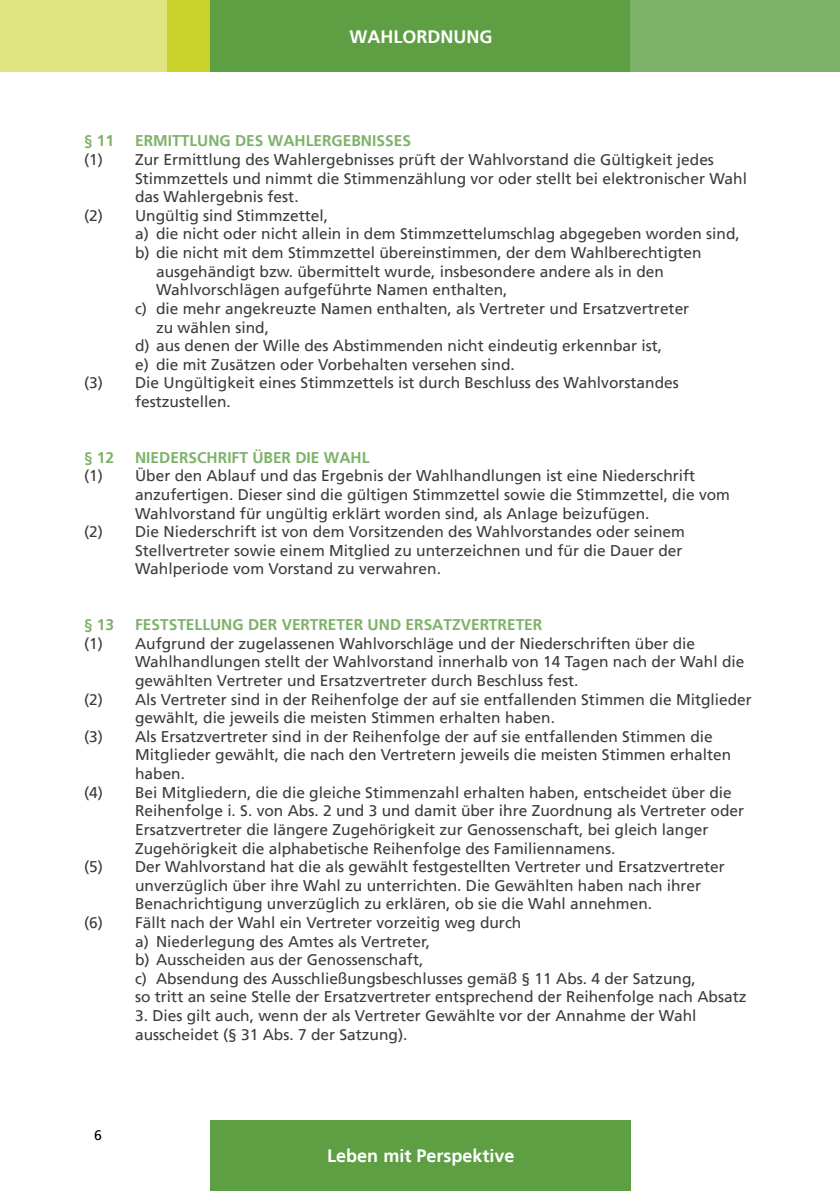
<style>
.page{position:relative;width:840px;height:1191px;background:#fff}
.page>*{position:absolute;margin:0;border:0;box-sizing:border-box;transform-origin:0 0}
.t1{font:700 18px "Frutiger LT";color:#fff}
.t2{font:15.6px/18.6px "Frutiger LT";color:#3c3c3b}
.t3{font:700 15.6px "Frutiger LT";color:#7eb269}
.t4{font:14px "Frutiger LT";color:#000}
</style>
<div class="page">
<div style="left:210px;top:0;width:420px;height:72px;background:#5e9f43"></div>
<div style="left:0;top:0;width:167px;height:72px;background:#dfe480"></div>
<div style="left:167px;top:0;width:43px;height:72px;background:#cad22b"></div>
<div style="left:630px;top:0;width:209px;height:72px;background:#7eb269"></div>
<div style="left:210px;top:1120px;width:420px;height:71px;background:#5e9f43"></div>
<p class="t1" style="left:349px;top:26px;width:144px">WAHLORDNUNG</p>
<p class="t3" style="left:84px;top:132px;width:32px">§ 11</p>
<p class="t3" style="left:135px;top:132px;width:277px">ERMITTLUNG DES WAHLERGEBNISSES</p>
<p class="t2" style="left:84px;top:150px;width:631px">(1) Zur Ermittlung des Wahlergebnisses prüft der Wahlvorstand die Gültigkeit jedes</p>
<p class="t2" style="left:135px;top:169px;width:613px">Stimmzettels und nimmt die Stimmenzählung vor oder stellt bei elektronischer Wahl</p>
<p class="t2" style="left:135px;top:188px;width:165px">das Wahlergebnis fest.</p>
<p class="t2" style="left:84px;top:206px;width:245px">(2) Ungültig sind Stimmzettel,</p>
<p class="t2" style="left:135px;top:225px;width:606px">a) die nicht oder nicht allein in dem Stimmzettelumschlag abgegeben worden sind,</p>
<p class="t2" style="left:135px;top:243px;width:567px">b) die nicht mit dem Stimmzettel übereinstimmen, der dem Wahlberechtigten</p>
<p class="t2" style="left:156px;top:262px;width:509px">ausgehändigt bzw. übermittelt wurde, insbesondere andere als in den</p>
<p class="t2" style="left:156px;top:281px;width:353px">Wahlvorschlägen aufgeführte Namen enthalten,</p>
<p class="t2" style="left:135px;top:299px;width:555px">c) die mehr angekreuzte Namen enthalten, als Vertreter und Ersatzvertreter</p>
<p class="t2" style="left:156px;top:318px;width:114px">zu wählen sind,</p>
<p class="t2" style="left:135px;top:336px;width:528px">d) aus denen der Wille des Abstimmenden nicht eindeutig erkennbar ist,</p>
<p class="t2" style="left:135px;top:355px;width:381px">e) die mit Zusätzen oder Vorbehalten versehen sind.</p>
<p class="t2" style="left:84px;top:374px;width:596px">(3) Die Ungültigkeit eines Stimmzettels ist durch Beschluss des Wahlvorstandes</p>
<p class="t2" style="left:135px;top:392px;width:97px">festzustellen.</p>
<p class="t3" style="left:84px;top:448px;width:32px">§ 12</p>
<p class="t3" style="left:135px;top:448px;width:236px">NIEDERSCHRIFT ÜBER DIE WAHL</p>
<p class="t2" style="left:84px;top:467px;width:612px">(1) Über den Ablauf und das Ergebnis der Wahlhandlungen ist eine Niederschrift</p>
<p class="t2" style="left:135px;top:485px;width:596px">anzufertigen. Dieser sind die gültigen Stimmzettel sowie die Stimmzettel, die vom</p>
<p class="t2" style="left:135px;top:504px;width:515px">Wahlvorstand für ungültig erklärt worden sind, als Anlage beizufügen.</p>
<p class="t2" style="left:84px;top:522px;width:602px">(2) Die Niederschrift ist von dem Vorsitzenden des Wahlvorstandes oder seinem</p>
<p class="t2" style="left:135px;top:541px;width:548px">Stellvertreter sowie einem Mitglied zu unterzeichnen und für die Dauer der</p>
<p class="t2" style="left:135px;top:560px;width:307px">Wahlperiode vom Vorstand zu verwahren.</p>
<p class="t3" style="left:84px;top:615px;width:32px">§ 13</p>
<p class="t3" style="left:135px;top:615px;width:408px">FESTSTELLUNG DER VERTRETER UND ERSATZVERTRETER</p>
<p class="t2" style="left:84px;top:634px;width:612px">(1) Aufgrund der zugelassenen Wahlvorschläge und der Niederschriften über die</p>
<p class="t2" style="left:135px;top:653px;width:610px">Wahlhandlungen stellt der Wahlvorstand innerhalb von 14 Tagen nach der Wahl die</p>
<p class="t2" style="left:135px;top:671px;width:445px">gewählten Vertreter und Ersatzvertreter durch Beschluss fest.</p>
<p class="t2" style="left:84px;top:690px;width:669px">(2) Als Vertreter sind in der Reihenfolge der auf sie entfallenden Stimmen die Mitglieder</p>
<p class="t2" style="left:135px;top:708px;width:421px">gewählt, die jeweils die meisten Stimmen erhalten haben.</p>
<p class="t2" style="left:84px;top:727px;width:630px">(3) Als Ersatzvertreter sind in der Reihenfolge der auf sie entfallenden Stimmen die</p>
<p class="t2" style="left:135px;top:746px;width:597px">Mitglieder gewählt, die nach den Vertretern jeweils die meisten Stimmen erhalten</p>
<p class="t2" style="left:135px;top:764px;width:51px">haben.</p>
<p class="t2" style="left:84px;top:783px;width:649px">(4) Bei Mitgliedern, die die gleiche Stimmenzahl erhalten haben, entscheidet über die</p>
<p class="t2" style="left:135px;top:801px;width:610px">Reihenfolge i. S. von Abs. 2 und 3 und damit über ihre Zuordnung als Vertreter oder</p>
<p class="t2" style="left:135px;top:820px;width:574px">Ersatzvertreter die längere Zugehörigkeit zur Genossenschaft, bei gleich langer</p>
<p class="t2" style="left:135px;top:839px;width:481px">Zugehörigkeit die alphabetische Reihenfolge des Familiennamens.</p>
<p class="t2" style="left:84px;top:857px;width:642px">(5) Der Wahlvorstand hat die als gewählt festgestellten Vertreter und Ersatzvertreter</p>
<p class="t2" style="left:135px;top:876px;width:567px">unverzüglich über ihre Wahl zu unterrichten. Die Gewählten haben nach ihrer</p>
<p class="t2" style="left:135px;top:894px;width:518px">Benachrichtigung unverzüglich zu erklären, ob sie die Wahl annehmen.</p>
<p class="t2" style="left:84px;top:913px;width:438px">(6) Fällt nach der Wahl ein Vertreter vorzeitig weg durch</p>
<p class="t2" style="left:135px;top:932px;width:296px">a) Niederlegung des Amtes als Vertreter,</p>
<p class="t2" style="left:135px;top:950px;width:289px">b) Ausscheiden aus der Genossenschaft,</p>
<p class="t2" style="left:135px;top:969px;width:562px">c) Absendung des Ausschließungsbeschlusses gemäß § 11 Abs. 4 der Satzung,</p>
<p class="t2" style="left:135px;top:987px;width:612px">so tritt an seine Stelle der Ersatzvertreter entsprechend der Reihenfolge nach Absatz</p>
<p class="t2" style="left:135px;top:1006px;width:562px">3. Dies gilt auch, wenn der als Vertreter Gewählte vor der Annahme der Wahl ausscheidet (§ 31 Abs. 7 der Satzung).</p>
<p class="t4" style="left:94px;top:1126px;width:9px">6</p>
<p class="t1" style="left:327px;top:1145px;width:189px">Leben mit Perspektive</p>
</div>
